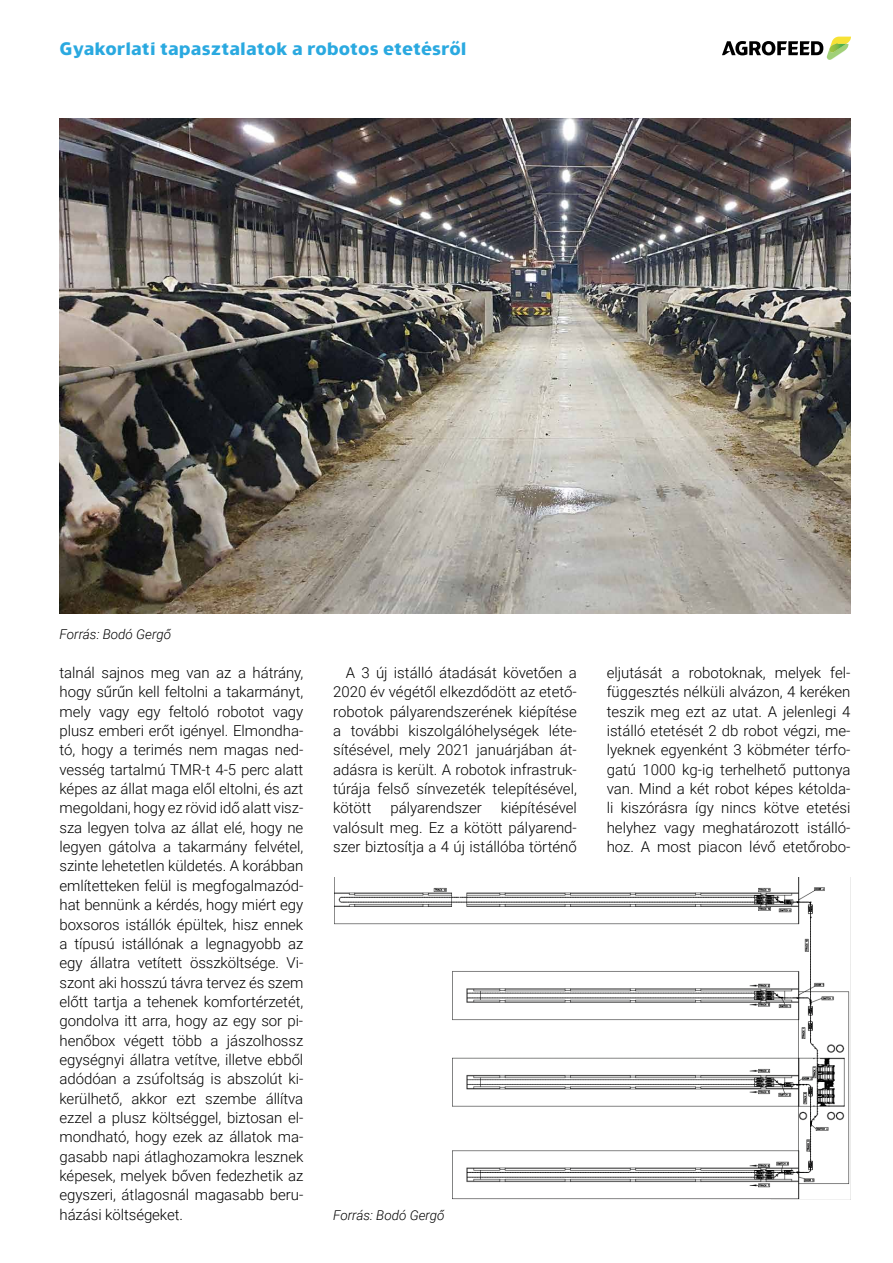
<style>
.page{position:relative;width:893px;height:1263px;background:#fff}
.page>*{position:absolute;margin:0;border:0;box-sizing:border-box;transform-origin:0 0}
.t1{font:800 18px "Evander";color:#2aa9e0}
.t2{font:300 15px/19.4px "Roboto";color:#000;text-align:justify}
.t3{font:italic 300 13.5px "Roboto";color:#000}
</style>
<div class="page">
<svg style="left:722px;top:37px;width:129px;height:23px"></svg>
<img style="left:60px;top:119px;width:790px;height:494px">
<img style="left:334px;top:877px;width:516px;height:322px">
<p class="t1" style="left:60px;top:38px;width:409px">Gyakorlati tapasztalatok a robotos etetésről</p>
<p class="t3" style="left:60px;top:625px;width:113px">Forrás: Bodó Gergő</p>
<p class="t2" style="left:60px;top:662px;width:245px">talnál sajnos meg van az a hátrány, hogy sűrűn kell feltolni a takarmányt, mely vagy egy feltoló robotot vagy plusz emberi erőt igényel. Elmondha&shy;tó, hogy a terimés nem magas ned&shy;vesség tartalmú TMR-t 4-5 perc alatt képes az állat maga elől eltolni, és azt megoldani, hogy ez rövid idő alatt vis - sza legyen tolva az állat elé, hogy ne legyen gátolva a takarmány felvétel, szinte lehetetlen küldetés. A korábban említetteken felül is megfogalmazód&shy;hat bennünk a kérdés, hogy miért egy boxsoros istállók épültek, hisz ennek a típusú istállónak a legnagyobb az egy állatra vetített összköltsége. Vi&shy;szont aki hosszú távra tervez és szem előtt tartja a tehenek komfortérzetét, gondolva itt arra, hogy az egy sor pi&shy;henőbox végett több a jászolhossz egységnyi állatra vetítve, illetve ebből adódóan a zsúfoltság is abszolút ki&shy;kerülhető, akkor ezt szembe állítva ezzel a plusz költséggel, biztosan el&shy;mondható, hogy ezek az állatok ma&shy;gasabb napi átlaghozamokra lesznek képesek, melyek bőven fedezhetik az egyszeri, átlagosnál magasabb beru&shy;házási költségeket.</p>
<p class="t2" style="left:333px;top:662px;width:245px;text-indent:13px">A 3 új istálló átadását követően a 2020 év végétől elkezdődött az etető&shy;robotok pályarendszerének kiépítése a további kiszolgálóhelységek léte&shy;sítésével, mely 2021 januárjában át&shy;adásra is került. A robotok infrastruk&shy;túrája felső sínvezeték telepítésével, kötött</p>
<p class="t2" style="left:333px;top:798px;width:245px;text-indent:168px">kiépítésével valósult meg. Ez a kötött pályarend&shy;szer biztosítja a 4 új istállóba történő</p>
<p class="t2" style="left:390px;top:798px;width:93px">pályarendszer</p>
<p class="t3" style="left:333px;top:1205px;width:113px">Forrás: Bodó Gergő</p>
<p class="t2" style="left:607px;top:662px;width:245px">eljutását a robotoknak, melyek fel&shy;függesztés nélküli alvázon, 4 keréken teszik meg ezt az utat. A jelenlegi 4 istálló etetését 2 db robot végzi, me&shy;lyeknek egyenként 3 köbméter térfo&shy;gatú 1000 kg-ig terhelhető puttonya van. Mind a két robot képes kétolda&shy;li kiszórásra így nincs kötve etetési helyhez vagy meghatározott istálló&shy;hoz. A most piacon lévő etetőrobo-</p>
</div>
